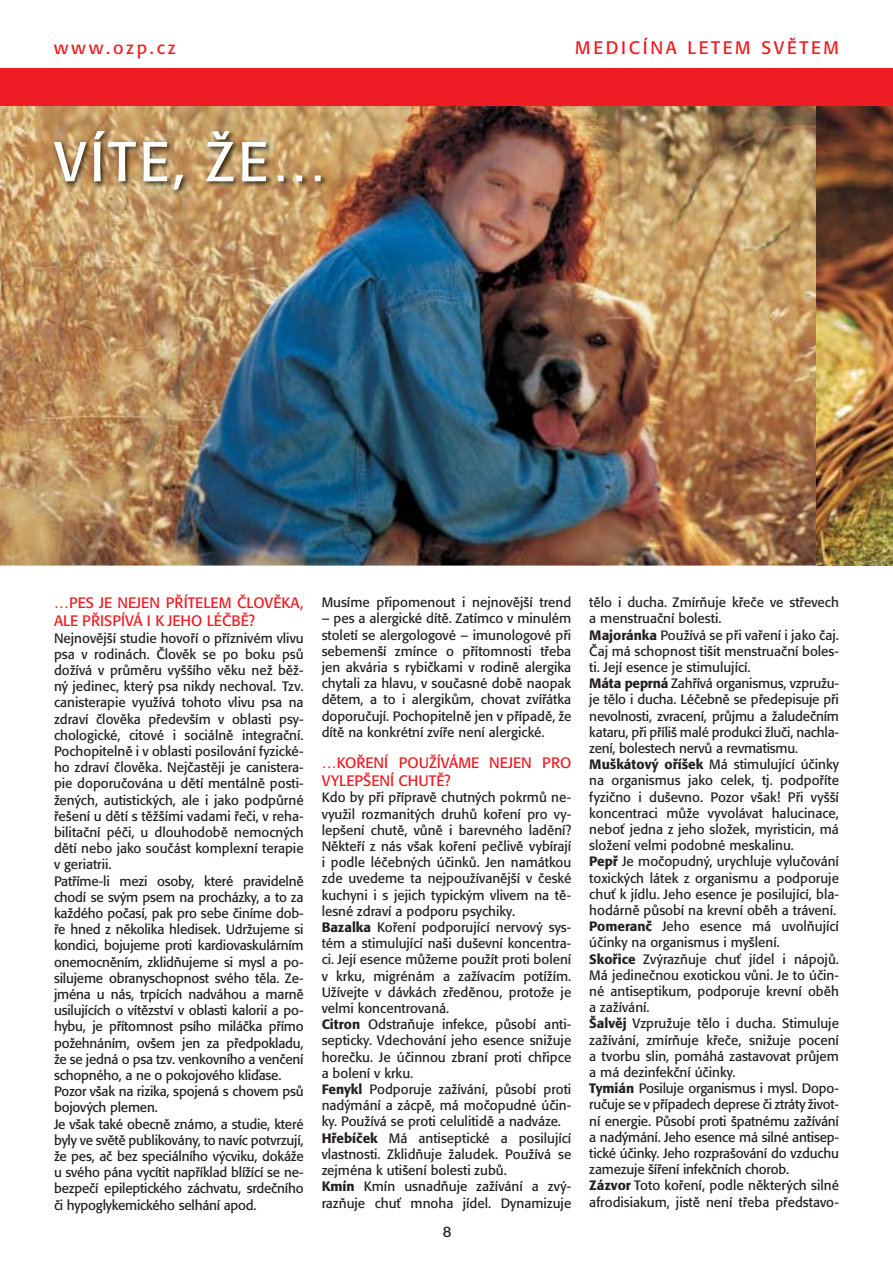
<style>
.page{position:relative;width:893px;height:1263px;background:#fff}
.page>*{position:absolute;margin:0;border:0;box-sizing:border-box;transform-origin:0 0}
.t1{font:55.5px "Formata CE";letter-spacing:.06em;color:#fff}
.t2{font:18px "Formata CE";letter-spacing:.15em;color:#ee1c24}
.t3{font:15px/18px "Formata CE";color:#ee1c24}
.t4{font:15px "Formata CE";color:#231f1f}
.t5{font:13.5px/16.2px "Formata CE";color:#231f1f}
.s1{font-weight:500}
</style>
<div class="page">
<img style="left:0;top:105px;width:816px;height:461px">
<img style="left:816px;top:105px;width:77px;height:461px">
<img style="left:51px;top:127px;width:277px;height:70px">
<div style="left:0;top:68px;width:893px;height:37px;background:#ee1c24"></div>
<h2 class="t2" style="left:54px;top:40px;width:123px">www.ozp.cz</h2>
<h2 class="t2" style="left:575px;top:40px;width:265px">MEDICÍNA LETEM SVĚTEM</h2>
<h1 class="t1" style="left:54px;top:138px;width:275px">VÍTE, ŽE…</h1>
<p class="t3" style="left:54px;top:595px;width:251px">…PES JE NEJEN PŘÍTELEM ČLOVĚKA,<br>ALE PŘISPÍVÁ I K JEHO LÉČBĚ?</p>
<p class="t5" style="left:54px;top:631px;width:251px">Nejnovější studie hovoří o příznivém vlivu psa v rodinách. Člověk se po boku psů dožívá v průměru vyššího věku než běž&shy;ný jedinec, který psa nikdy nechoval. Tzv. canisterapie využívá tohoto vlivu psa na zdraví člověka především v oblasti psy&shy;chologické, citové i sociálně integrační.<br>Pochopitelně i v oblasti posilování fyzické&shy;ho zdraví člověka. Nejčastěji je canistera&shy;pie doporučována u dětí mentálně posti&shy;žených, autistických, ale i jako podpůrné řešení u dětí s těžšími vadami řeči, v reha&shy;bilitační péči, u dlouhodobě nemocných dětí nebo jako součást komplexní terapie v geriatrii.<br>Patříme-li mezi osoby, které pravidelně chodí se svým psem na procházky, a to za každého počasí, pak pro sebe činíme dob&shy;ře hned z několika hledisek. Udržujeme si kondici, bojujeme proti kardiovaskulárním onemocněním, zklidňujeme si mysl a po&shy;silujeme obranyschopnost svého těla. Ze&shy;jména u nás, trpících nadváhou a marně usilujících o vítězství v oblasti kalorií a po&shy;hybu, je přítomnost psího miláčka přímo požehnáním, ovšem jen za předpokladu, že se jedná o psa tzv. venkovního a venčení schopného, a ne o pokojového kliďase.<br>Pozor však na rizika, spojená s chovem psů bojových plemen.<br>Je však také obecně známo, a studie, které byly ve světě publikovány, to navíc potvrzují, že pes, ač bez speciálního výcviku, dokáže u svého pána vycítit například blížící se ne&shy;bezpečí epileptického záchvatu, srdečního či hypoglykemického selhání apod.</p>
<p class="t5" style="left:322px;top:595px;width:251px">Musíme připomenout i nejnovější trend</p>
<p class="t5" style="left:322px;top:612px;width:251px;text-align:justify">– pes a alergické dítě. Zatímco v minulém století se alergologové – imunologové při sebemenší zmínce o přítomnosti třeba jen akvária s rybičkami v rodině alergika chytali za hlavu, v současné době naopak dětem, a to i alergikům, chovat zvířátka doporučují. Pochopitelně jen v případě, že dítě na konkrétní zvíře není alergické.</p>
<p class="t3" style="left:322px;top:755px;width:251px">…KOŘENÍ POUŽÍVÁME NEJEN PRO<br>VYLEPŠENÍ CHUTĚ?</p>
<p class="t5" style="left:322px;top:791px;width:251px">Kdo by při přípravě chutných pokrmů ne&shy;využil rozmanitých druhů koření pro vy&shy;lepšení chutě, vůně i barevného ladění?<br>Někteří z nás však koření pečlivě vybírají i podle léčebných účinků. Jen namátkou zde uvedeme ta nejpoužívanější v české kuchyni i s jejich typickým vlivem na tě&shy;lesné zdraví a podporu psychiky.<br><span class="s1">Bazalka</span> Koření podporující nervový sys&shy;tém a stimulující naši duševní koncentra&shy;ci. Její esence můžeme použít proti bolení v krku, migrénám a zažívacím potížím.<br>Užívejte v dávkách zředěnou, protože je velmi koncentrovaná.<br><span class="s1">Citron</span> Odstraňuje infekce, působí anti&shy;septicky. Vdechování jeho esence snižuje horečku. Je účinnou zbraní proti chřipce a bolení v krku.<br><span class="s1">Fenykl</span> Podporuje zažívání, působí proti nadýmání a zácpě, má močopudné účin&shy;ky. Používá se proti celulitidě a nadváze.<br><span class="s1">Hřebíček</span> Má antiseptické a posilující vlastnosti. Zklidňuje žaludek. Používá se zejména k utišení bolesti zubů.<br><span class="s1">Kmín</span> Kmín usnadňuje zažívání a zvý&shy;razňuje chuť mnoha jídel. Dynamizuje</p>
<p class="t4" style="left:443px;top:1225px;width:10px">8</p>
<p class="t5" style="left:589px;top:595px;width:251px">tělo i ducha. Zmírňuje křeče ve střevech a menstruační bolesti.<br><span class="s1">Majoránka</span> Používá se při vaření i jako čaj.<br>Čaj má schopnost tišit menstruační boles&shy;ti. Její esence je stimulující.<br><span class="s1">Máta peprná</span> Zahřívá organismus, vzpružu&shy;je tělo i ducha. Léčebně se předepisuje při nevolnosti, zvracení, průjmu a žaludečním kataru, při příliš malé produkci žluči, nachla&shy;zení, bolestech nervů a revmatismu.<br><span class="s1">Muškátový oříšek</span> Má stimulující účinky na organismus jako celek, tj. podpoříte fyzično i duševno. Pozor však! Při vyšší koncentraci může vyvolávat halucinace, neboť jedna z jeho složek, myristicin, má složení velmi podobné meskalinu.<br><span class="s1">Pepř</span> Je močopudný, urychluje vylučování toxických látek z organismu a podporuje chuť k jídlu. Jeho esence je posilující, bla&shy;hodárně působí na krevní oběh a trávení.<br><span class="s1">Pomeranč</span> Jeho esence má uvolňující účinky na organismus i myšlení.<br><span class="s1">Skořice</span> Zvýrazňuje chuť jídel i nápojů.<br>Má jedinečnou exotickou vůni. Je to účin&shy;né antiseptikum, podporuje krevní oběh a zažívání.<br><span class="s1">Šalvěj</span> Vzpružuje tělo i ducha. Stimuluje zažívání, zmírňuje křeče, snižuje pocení a tvorbu slin, pomáhá zastavovat průjem a má dezinfekční účinky.<br><span class="s1">Tymián</span> Posiluje organismus i mysl. Dopo&shy;ručuje se v případech deprese či ztráty život&shy;ní energie. Působí proti špatnému zažívání a nadýmání. Jeho esence má silné antisep&shy;tické účinky. Jeho rozprašování do vzduchu zamezuje šíření infekčních chorob.<br><span class="s1">Zázvor</span> Toto koření, podle některých silné afrodisiakum, jistě není třeba představo-</p>
</div>
